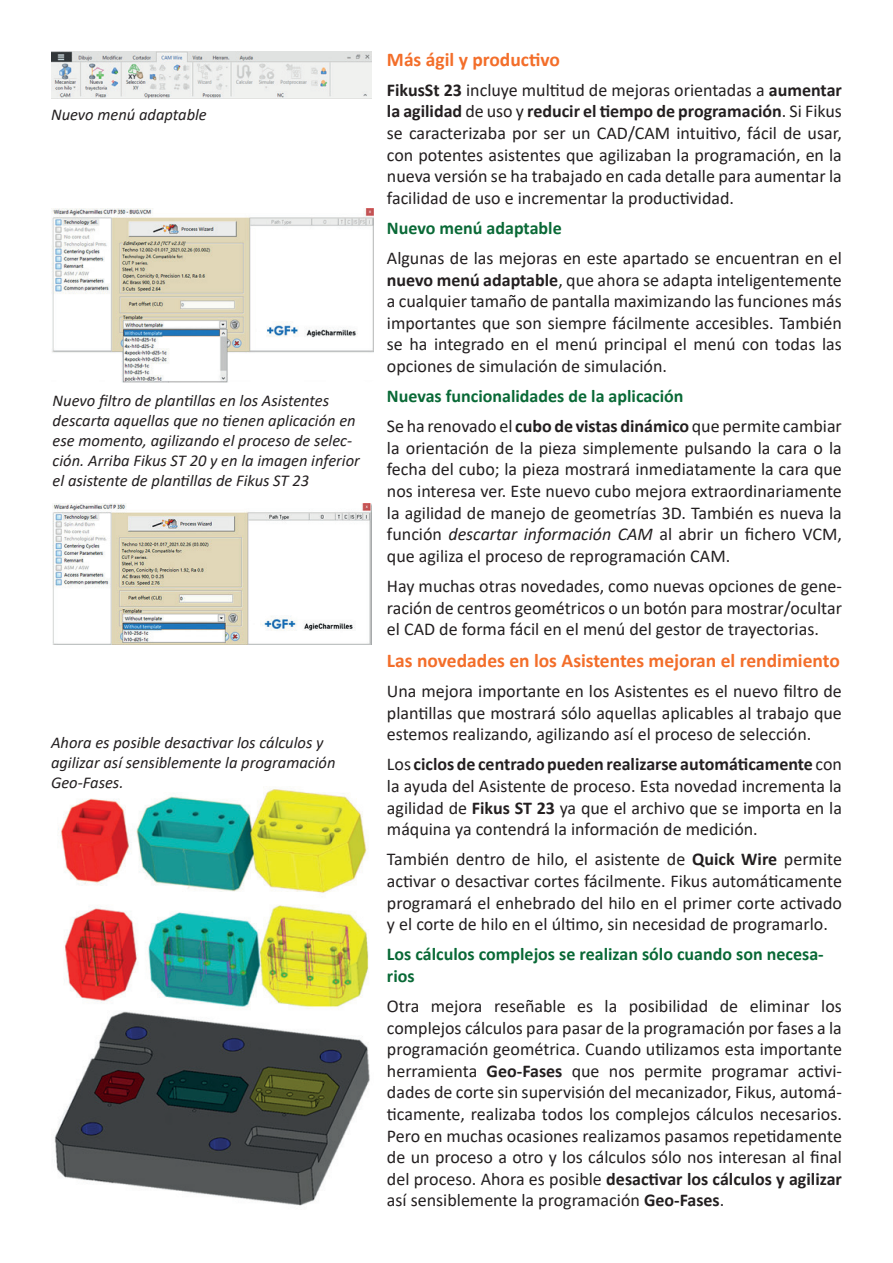
<style>
.page{position:relative;width:893px;height:1263px;background:#fff}
.page>*{position:absolute;margin:0;border:0;box-sizing:border-box;transform-origin:0 0}
.t1{font:700 19.5px "Calibri";color:#f36e2a}
.t2{font:18px/21.6px "Calibri";color:#231f20;text-align:justify}
.t3{font:700 18px/30.2px "Calibri";color:#096936}
.t4{font:italic 16.5px/19.8px "Calibri";color:#231f20}
.s1{font-weight:700}
.s2{font-weight:400;color:#231f20}
.s3{color:#231f20}
.s4{font-style:italic}
</style>
<div class="page">
<img style="left:51px;top:51px;width:321px;height:48px">
<img style="left:54px;top:787px;width:316px;height:419px">
<img style="left:51px;top:208px;width:322px;height:175px">
<img style="left:53px;top:503px;width:319px;height:142px">
<p class="t4" style="left:51px;top:104px;width:157px">Nuevo menú adaptable</p>
<p class="t4" style="left:53px;top:390px;width:309px">Nuevo filtro de plantillas en los Asistentes descarta aquellas que no tienen aplicación en ese momento, agilizando el proceso de selec&shy;ción. Arriba Fikus ST 20 y en la imagen inferior el asistente de plantillas de Fikus ST 23</p>
<p class="t4" style="left:51px;top:732px;width:286px">Ahora es posible desactivar los cálculos y agilizar así sensiblemente la programación<br>Geo-Fases.</p>
<p class="t1" style="left:387px;top:45px;width:175px">Más ágil y productivo</p>
<p class="t2" style="left:387px;top:79px;width:456px"><span class="s1">FikusSt 23</span> incluye multitud de mejoras orientadas a <span class="s1">aumentar la agilidad</span> de uso y <span class="s1">reducir el tiempo de programación</span>. Si Fikus se caracterizaba por ser un CAD/CAM intuitivo, fácil de usar, con potentes asistentes que agilizaban la programación, en la nueva versión se ha trabajado en cada detalle para aumentar la facilidad de uso e incrementar la productividad.</p>
<p class="t3" style="left:387px;top:213px;width:176px">Nuevo menú adaptable</p>
<p class="t2" style="left:387px;top:247px;width:456px">Algunas de las mejoras en este apartado se encuentran en el <span class="s1">nuevo menú adaptable</span>, que ahora se adapta inteligentemente a cualquier tamaño de pantalla maximizando las funciones más importantes que son siempre fácilmente accesibles. También se ha integrado en el menú principal el menú con todas las opciones de simulación de simulación.</p>
<p class="t3" style="left:387px;top:381px;width:456px">Nuevas funcionalidades de la aplicación<br><span class="s2">Se ha renovado el</span> <span class="s3">cubo de vistas dinámico</span> <span class="s2">que permite cambiar</span></p>
<p class="t2" style="left:387px;top:437px;width:456px">la orientación de la pieza simplemente pulsando la cara o la fecha del cubo; la pieza mostrará inmediatamente la cara que nos interesa ver. Este nuevo cubo mejora extraordinariamente la agilidad de manejo de geometrías 3D. También es nueva la función <span class="s4">descartar información CAM</span> al abrir un fichero VCM, que agiliza el proceso de reprogramación CAM.</p>
<p class="t2" style="left:387px;top:575px;width:456px">Hay muchas otras novedades, como nuevas opciones de gene&shy;ración de centros geométricos o un botón para mostrar/ocultar el CAD de forma fácil en el menú del gestor de trayectorias.</p>
<p class="t1" style="left:387px;top:647px;width:454px">Las novedades en los Asistentes mejoran el rendimiento</p>
<p class="t2" style="left:387px;top:680px;width:456px">Una mejora importante en los Asistentes es el nuevo filtro de plantillas que mostrará sólo aquellas aplicables al trabajo que estemos realizando, agilizando así el proceso de selección.</p>
<p class="t2" style="left:387px;top:753px;width:456px">Los <span class="s1">ciclos de centrado pueden realizarse automáticamente</span> con la ayuda del Asistente de proceso. Esta novedad incrementa la agilidad de <span class="s1">Fikus ST 23</span> ya que el archivo que se importa en la máquina ya contendrá la información de medición.</p>
<p class="t2" style="left:387px;top:848px;width:456px">También dentro de hilo, el asistente de <span class="s1">Quick Wire</span> permite activar o desactivar cortes fácilmente. Fikus automáticamente programará el enhebrado del hilo en el primer corte activado y el corte de hilo en el último, sin necesidad de programarlo.</p>
<p class="t3" style="left:387px;top:943px;width:438px;line-height:21.6px">Los cálculos complejos se realizan sólo cuando son necesa&shy;rios</p>
<p class="t2" style="left:387px;top:995px;width:456px">Otra mejora reseñable es la posibilidad de eliminar los complejos cálculos para pasar de la programación por fases a la programación geométrica. Cuando utilizamos esta importante herramienta <span class="s1">Geo-Fases</span> que nos permite programar activi&shy;dades de corte sin supervisión del mecanizador, Fikus, automá&shy;ticamente, realizaba todos los complejos cálculos necesarios.<br>Pero en muchas ocasiones realizamos pasamos repetidamente de un proceso a otro y los cálculos sólo nos interesan al final del proceso. Ahora es posible <span class="s1">desactivar los cálculos y agilizar </span>así sensiblemente la programación <span class="s1">Geo-Fases</span>.</p>
</div>
